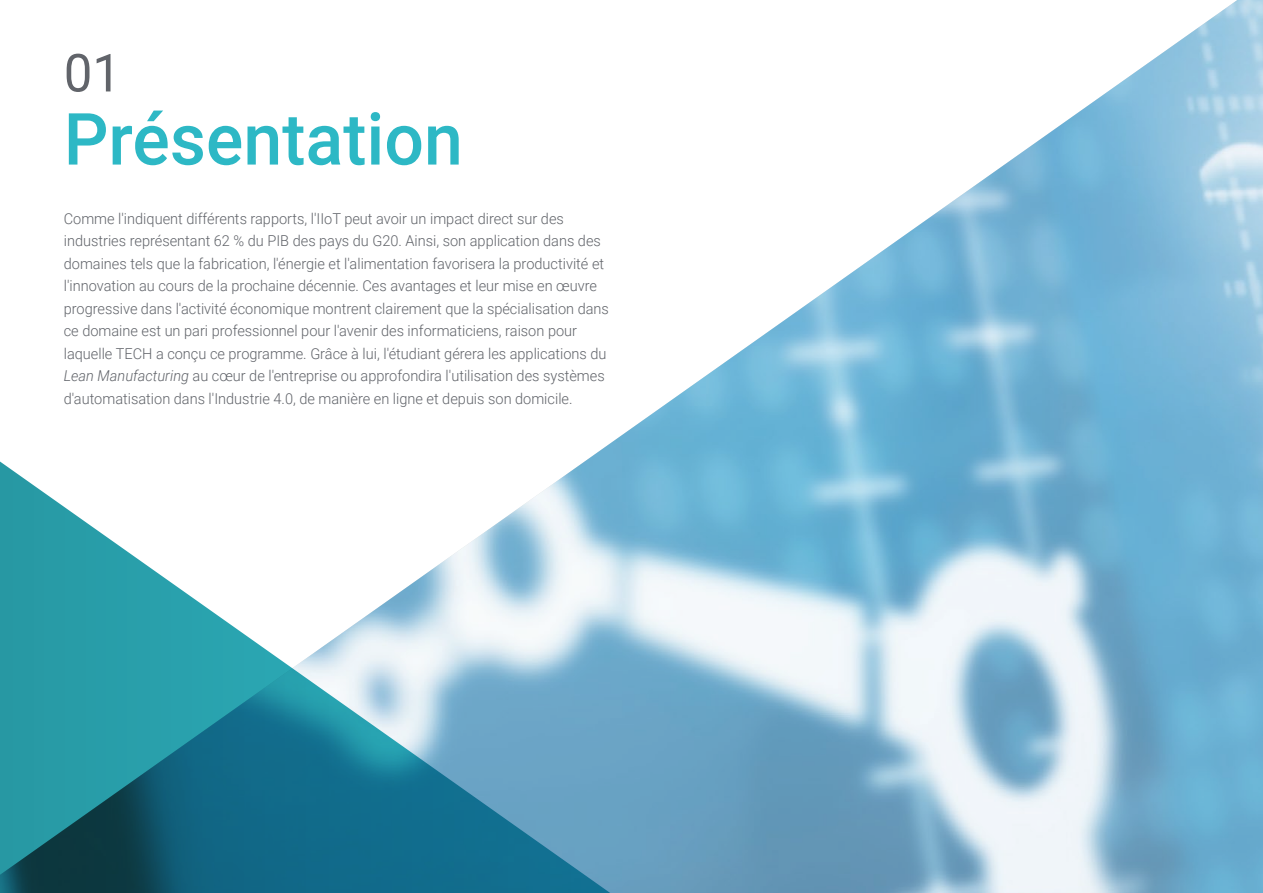
<style>
.page{position:relative;width:1263px;height:893px;background:#fff}
.page>*{position:absolute;margin:0;border:0;box-sizing:border-box;transform-origin:0 0}
.t1{font:500 72px "Roboto";color:#2db8c5}
.t2{font:52.5px "Roboto";color:#61646a}
.t3{font:300 15px/22.5px "Roboto";color:#61646a}
.s1{font-style:italic}
</style>
<div class="page">
<img style="left:606px;top:0;width:657px;height:893px">
<svg style="left:0;top:446px;width:640px;height:447px"></svg>
<h2 class="t2" style="left:64px;top:36px;width:59px">01</h2>
<h1 class="t1" style="left:64px;top:89px;width:401px">Présentation</h1>
<p class="t3" style="left:64px;top:207px;width:547px">Comme l'indiquent différents rapports, l'IIoT peut avoir un impact direct sur des industries représentant 62 % du PIB des pays du G20. Ainsi, son application dans des domaines tels que la fabrication, l'énergie et l'alimentation favorisera la productivité et l'innovation au cours de la prochaine décennie. Ces avantages et leur mise en œuvre progressive dans l'activité économique montrent clairement que la spécialisation dans ce domaine est un pari professionnel pour l'avenir des informaticiens, raison pour laquelle TECH a conçu ce programme. Grâce à lui, l'étudiant gérera les applications du <span class="s1">Lean Manufacturing</span> au cœur de l'entreprise ou approfondira l'utilisation des systèmes d'automatisation dans l'Industrie 4.0, de manière en ligne et depuis son domicile.</p>
</div>
